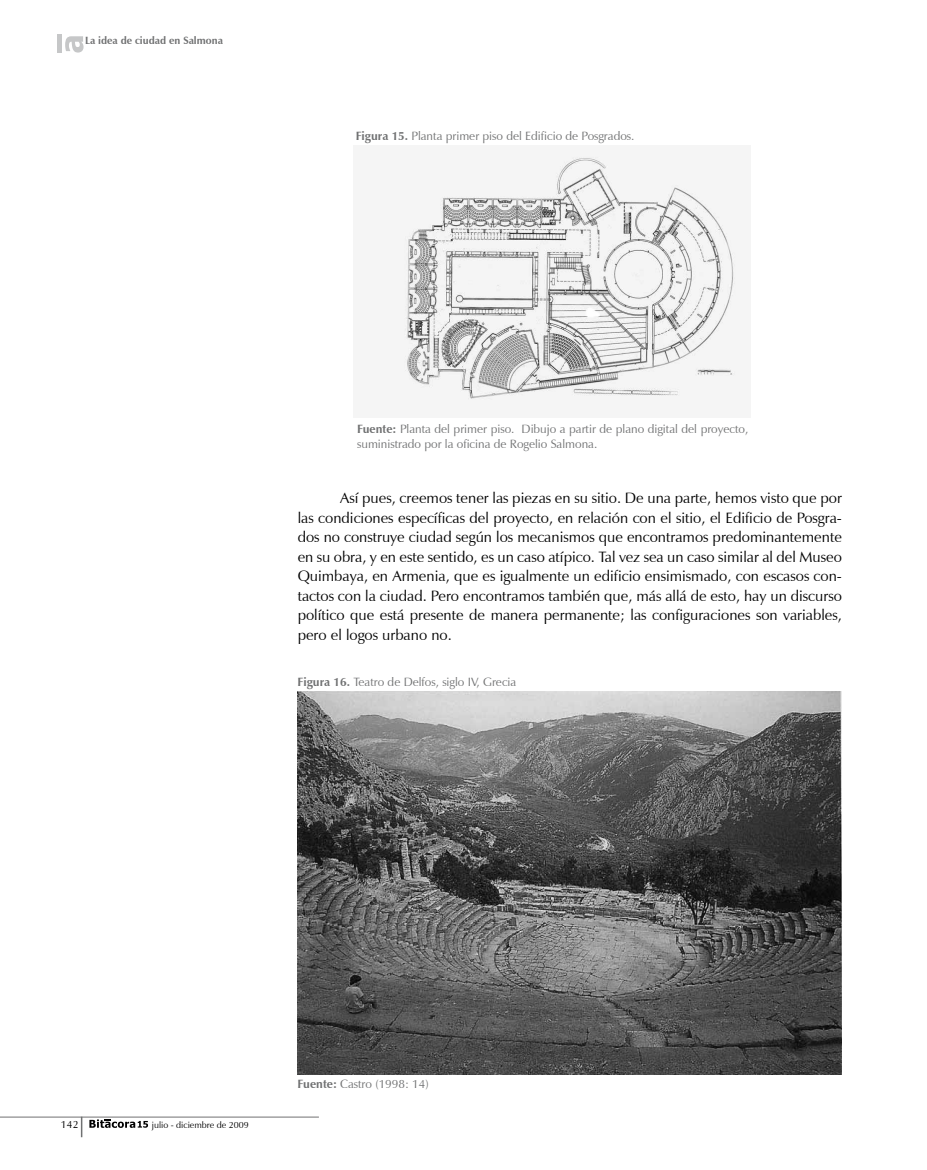
<style>
.page{position:relative;width:927px;height:1170px;background:#fff}
.page>*{position:absolute;margin:0;border:0;box-sizing:border-box;transform-origin:0 0}
.t1{font:15px/19.5px "Zapf Humanist 601 BT";color:#000;text-align:justify}
.t2{font:12px/15px "Zapf Humanist 601 BT";color:#707172}
.t3{font:700 10.5px "Zapf Humanist 601 BT";color:#707172}
.t4{font:10.5px "Zapf Humanist 601 BT";color:#000}
.t5{font:9px "Zapf Humanist 601 BT";color:#000}
.s1{font-weight:700}
</style>
<div class="page">
<hr style="left:0;top:1116px;width:319px;height:1px;background:#707172">
<svg style="left:81px;top:1116px;width:1px;height:21px"></svg>
<hr style="left:58px;top:34px;width:4px;height:19px;background:#c6c7c8">
<svg style="left:65px;top:36px;width:19px;height:17px"></svg>
<svg style="left:89px;top:1119px;width:59px;height:8px"></svg>
<img style="left:404px;top:156px;width:332px;height:244px">
<img style="left:298px;top:691px;width:544px;height:383px">
<p class="t3" style="left:85px;top:34px;width:140px">La idea de ciudad en Salmona</p>
<p class="t2" style="left:356px;top:128px;width:280px"><span class="s1">Figura 15.</span> Planta primer piso del Edificio de Posgrados.</p>
<p class="t2" style="left:357px;top:421px;width:393px"><span class="s1">Fuente:</span> Planta del primer piso. Dibujo a partir de plano digital del proyecto, suministrado por la oficina de Rogelio Salmona.</p>
<p class="t1" style="left:298px;top:488px;width:546px;text-indent:43px">Así pues, creemos tener las piezas en su sitio. De una parte, hemos visto que por las condiciones específicas del proyecto, en relación con el sitio, el Edificio de Posgra&shy;dos no construye ciudad según los mecanismos que encontramos predominantemente en su obra, y en este sentido, es un caso atípico. Tal vez sea un caso similar al del Museo Quimbaya, en Armenia, que es igualmente un edificio ensimismado, con escasos con&shy;tactos con la ciudad. Pero encontramos también que, más allá de esto, hay un discurso político que está presente de manera permanente; las configuraciones son variables, pero el logos urbano no.</p>
<p class="t2" style="left:298px;top:674px;width:220px"><span class="s1">Figura 16.</span> Teatro de Delfos, siglo IV, Grecia</p>
<p class="t4" style="left:61px;top:1117px;width:19px">142</p>
<p class="t5" style="left:152px;top:1119px;width:98px">julio - diciembre de 2009</p>
<p class="t2" style="left:298px;top:1076px;width:133px"><span class="s1">Fuente:</span> Castro (1998: 14)</p>
</div>
